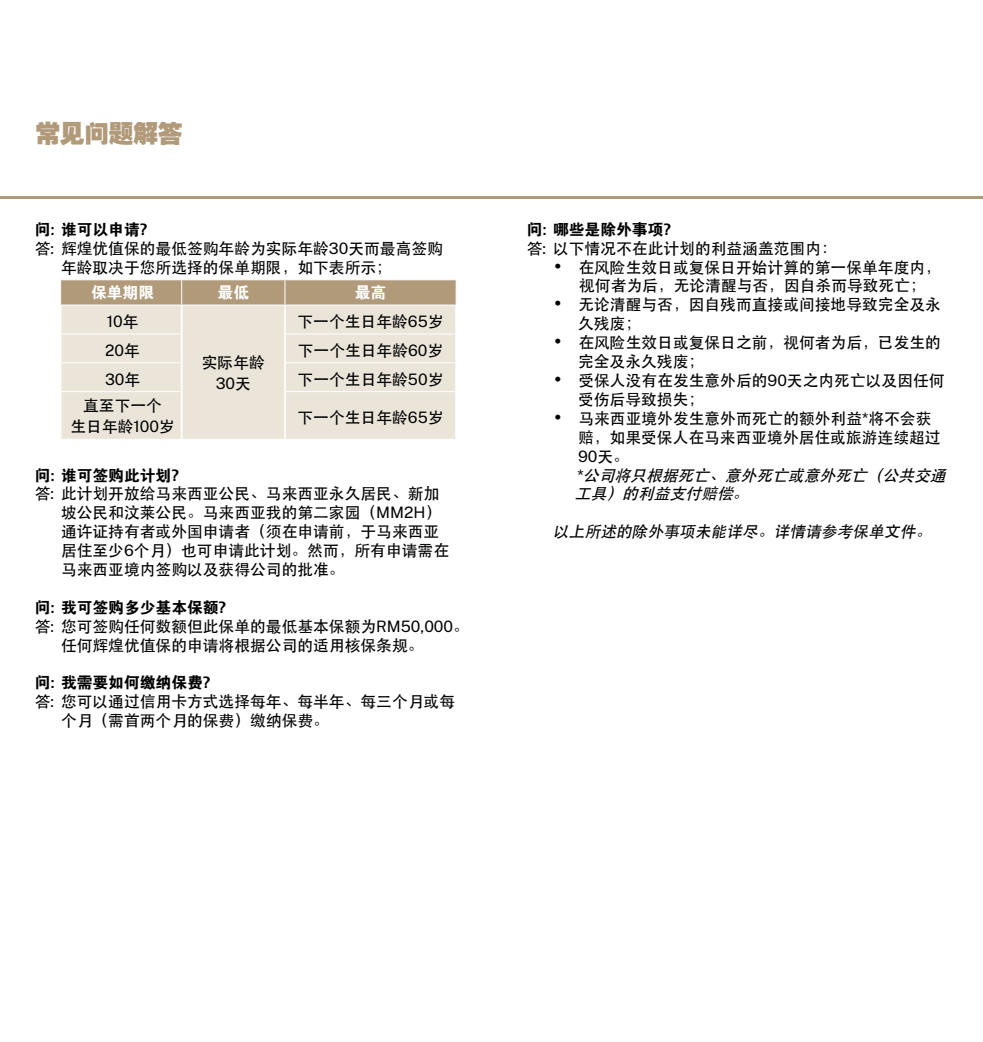
<style>
.page{position:relative;width:983px;height:1042px;background:#fff}
.page>*{position:absolute;margin:0;border:0;box-sizing:border-box;transform-origin:0 0}
.t1{font:24.5px "FZCCHJW GB1 0";color:#b09a79}
.t2{font:500 15.75px/18.9px "ST Heiti SC";color:#000}
.t3{font:italic 500 15.75px/18.9px "ST Heiti SC";color:#000}
.t4{font:15.75px "FZDHTJW GB1 0";color:#000}
.t5{font:15.75px "Public Sans";letter-spacing:-.005em;color:#000}
.t6{font:15.75px "FZDHTJW GB1 0";color:#fff}
.s1{font-family:"Public Sans";font-weight:400}
.s2{font-family:"ST Heiti SC";font-weight:500}
</style>
<div class="page">
<hr style="left:491px;top:196px;width:491px;height:2px;background:#b09a79">
<hr style="left:0;top:196px;width:491px;height:2px;background:#b09a79">
<div style="left:61px;top:392px;width:394px;height:47px;background:#ebe5d9"></div>
<hr style="left:284px;top:392px;width:2px;height:47px;background:#fff">
<svg style="left:60px;top:280px;width:396px;height:112px;background:#ded5c5"></svg>
<hr style="left:455px;top:363px;width:2px;height:29px;background:#fff">
<hr style="left:181px;top:392px;width:1px;height:47px;background:#fff">
<hr style="left:61px;top:333px;width:120px;height:1px;background:#fff">
<hr style="left:286px;top:333px;width:169px;height:1px;background:#fff">
<hr style="left:61px;top:362px;width:120px;height:1px;background:#fff">
<hr style="left:286px;top:362px;width:169px;height:1px;background:#fff">
<hr style="left:61px;top:391px;width:120px;height:1px;background:#fff">
<hr style="left:286px;top:391px;width:169px;height:1px;background:#fff">
<h1 class="t1" style="left:35px;top:120px;width:148px">常见问题解答</h1>
<p class="t4" style="left:35px;top:221px;width:114px">问: 谁可以申请?</p>
<p class="t2" style="left:61px;top:238px;width:383px;text-indent:-26px">答<span class="s1">:</span> 辉煌优值保的最低签购年龄为实际年龄<span class="s1">30</span>天而最高签购年龄取决于您所选择的保单期限，如下表所示；</p>
<p class="t6" style="left:91px;top:284px;width:64px">保单期限</p>
<p class="t6" style="left:217px;top:284px;width:33px">最低</p>
<p class="t6" style="left:355px;top:284px;width:33px">最高</p>
<p class="t5" style="left:107px;top:311px;width:33px">10<span class="s2">年</span></p>
<p class="t2" style="left:202px;top:352px;width:64px">实际年龄</p>
<p class="t5" style="left:216px;top:373px;width:37px">30<span class="s2">天</span></p>
<p class="t2" style="left:297px;top:311px;width:147px">下一个生日年龄<span class="s1">65</span>岁</p>
<p class="t5" style="left:105px;top:340px;width:36px">20<span class="s2">年</span></p>
<p class="t2" style="left:298px;top:340px;width:147px">下一个生日年龄<span class="s1">60</span>岁</p>
<p class="t5" style="left:105px;top:368px;width:37px">30<span class="s2">年</span></p>
<p class="t2" style="left:297px;top:369px;width:147px">下一个生日年龄<span class="s1">50</span>岁</p>
<p class="t2" style="left:70px;top:395px;width:106px;line-height:21px;text-align:center">直至下一个<br>生日年龄<span class="s1">100</span>岁</p>
<p class="t2" style="left:297px;top:407px;width:147px">下一个生日年龄<span class="s1">65</span>岁</p>
<p class="t4" style="left:35px;top:466px;width:146px">问: 谁可签购此计划?</p>
<p class="t2" style="left:61px;top:484px;width:389px;text-indent:-26px">答<span class="s1">:</span> 此计划开放给马来西亚公民、马来西亚永久居民、新加坡公民和汶莱公民。马来西亚我的第二家园（<span class="s1">MM2H</span>）通许证持有者或外国申请者（须在申请前，于马来西亚居住至少<span class="s1">6</span>个月）也可申请此计划。然而，所有申请需在马来西亚境内签购以及获得公司的批准。</p>
<p class="t4" style="left:35px;top:599px;width:193px">问: 我可签购多少基本保额?</p>
<p class="t2" style="left:61px;top:616px;width:409px;text-indent:-26px">答<span class="s1">:</span> 您可签购任何数额但此保单的最低基本保额为<span class="s1">RM50,000</span>。任何辉煌优值保的申请将根据公司的适用核保条规。</p>
<p class="t4" style="left:35px;top:674px;width:177px">问: 我需要如何缴纳保费?</p>
<p class="t2" style="left:61px;top:692px;width:395px;text-indent:-26px">答<span class="s1">:</span> 您可以通过信用卡方式选择每年、每半年、每三个月或每个月（需首两个月的保费）缴纳保费。</p>
<p class="t4" style="left:526px;top:221px;width:146px">问: 哪些是除外事项?</p>
<p class="t2" style="left:526px;top:238px;width:311px">答<span class="s1">:</span> 以下情况不在此计划的利益涵盖范围内：</p>
<p class="t2" style="left:579px;top:257px;width:363px;text-indent:-26px">• 在风险生效日或复保日开始计算的第一保单年度内，视何者为后，无论清醒与否，因自杀而导致死亡；</p>
<p class="t2" style="left:578px;top:295px;width:364px;text-indent:-25px">• 无论清醒与否，因自残而直接或间接地导致完全及永久残废；</p>
<p class="t2" style="left:578px;top:333px;width:364px;text-indent:-25px">• 在风险生效日或复保日之前，视何者为后，已发生的完全及永久残废；</p>
<p class="t2" style="left:578px;top:370px;width:368px;text-indent:-25px">• 受保人没有在发生意外后的<span class="s1">90</span>天之内死亡以及因任何受伤后导致损失；</p>
<p class="t2" style="left:578px;top:408px;width:364px;text-indent:-25px">• 马来西亚境外发生意外而死亡的额外利益<span class="s1">*</span>将不会获赔，如果受保人在马来西亚境外居住或旅游连续超过</p>
<p class="t5" style="left:578px;top:445px;width:52px">90<span class="s2">天。</span></p>
<p class="t3" style="left:574px;top:465px;width:376px"><span class="s1">*</span> 公司将只根据死亡、意外死亡或意外死亡（公共交通工具）的利益支付赔偿。</p>
<p class="t3" style="left:553px;top:522px;width:382px">以上所述的除外事项未能详尽。详情请参考保单文件。</p>
</div>
